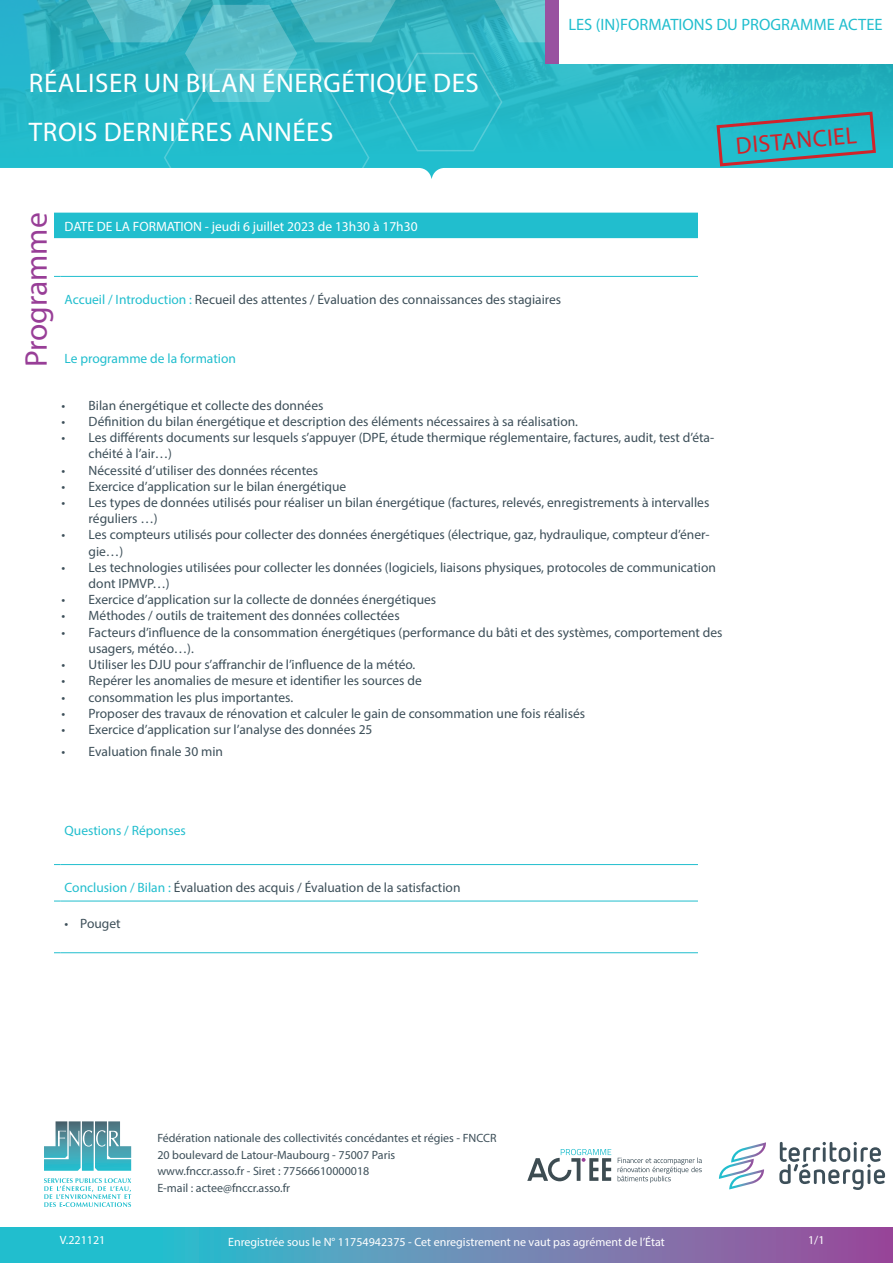
<style>
.page{position:relative;width:893px;height:1263px;background:#fff}
.page>*{position:absolute;margin:0;border:0;box-sizing:border-box;transform-origin:0 0}
.t1{font:31.5px "Myriad Pro";letter-spacing:-.005em;color:#983e97}
.t2{font:27px/49.5px "Myriad Pro";letter-spacing:.02em;color:#fff}
.t3{font:24px "Myriad Pro";color:#d1232a}
.t4{font:16.5px "Myriad Pro";color:#21bece}
.txt_tableau__gras{font:13.5px/16.2px "Myriad Pro";color:#3d4f59}
.txt_tableau__gras-2{font:13.5px "Myriad Pro";color:#fff}
.txt_tableau__gras-3{font:13.5px "Myriad Pro";color:#21bece}
.t5{font:12px "Myriad Pro";color:#3d4f59}
.t6{font:12px "Myriad Pro";color:#fff}
.s1{color:#21bece}
</style>
<div class="page">
<img style="left:0;top:0;width:893px;height:168px">
<svg style="left:83px;top:0;width:520px;height:179px;background:#3fbdca"></svg>
<svg style="left:0;top:1228px;width:893px;height:35px;background:#5f8fb8"></svg>
<svg style="left:719px;top:1142px;width:47px;height:47px"></svg>
<svg style="left:779px;top:1142px;width:106px;height:48px"></svg>
<div style="left:54px;top:213px;width:644px;height:25px;background:#21bece"></div>
<hr style="left:60px;top:276px;width:638px;height:1px;background:#21bece">
<hr style="left:60px;top:864px;width:638px;height:1px;background:#21bece">
<hr style="left:60px;top:901px;width:638px;height:1px;background:#21bece">
<hr style="left:60px;top:952px;width:638px;height:1px;background:#21bece">
<svg style="left:44px;top:1121px;width:87px;height:50px"></svg>
<svg style="left:44px;top:1178px;width:87px;height:29px"></svg>
<svg style="left:715px;top:110px;width:163px;height:58px;background:#36a8b6"></svg>
<div style="left:545px;top:0;width:348px;height:63px;background:#fff"></div>
<div style="left:545px;top:0;width:13px;height:63px;background:#9952a0"></div>
<svg style="left:618px;top:1157px;width:84px;height:26px"></svg>
<svg style="left:527px;top:1149px;width:84px;height:32px"></svg>
<p class="t2" style="left:29px;top:57px;width:451px">RÉALISER UN BILAN ÉNERGÉTIQUE DES<br>TROIS DERNIÈRES ANNÉES</p>
<p class="t4" style="left:568px;top:14px;width:316px">LES (IN)FORMATIONS DU PROGRAMME ACTEE</p>
<p class="t3" style="left:735px;top:131px;width:123px;rotate:-5deg">DISTANCIEL</p>
<p class="t1" style="left:17px;top:367px;width:156px;rotate:-90deg">Programme</p>
<p class="txt_tableau__gras-2" style="left:65px;top:218px;width:354px">DATE DE LA FORMATION - jeudi 6 juillet 2023 de 13h30 à 17h30</p>
<p class="txt_tableau__gras" style="left:65px;top:291px;width:498px"><span class="s1">Accueil / Introduction :</span> Recueil des attentes / Évaluation des connaissances des stagiaires</p>
<p class="txt_tableau__gras-3" style="left:65px;top:350px;width:173px">Le programme de la formation</p>
<p class="txt_tableau__gras" style="left:62px;top:397px;width:263px">• Bilan énergétique et collecte des données</p>
<p class="txt_tableau__gras" style="left:62px;top:413px;width:518px">• Définition du bilan énergétique et description des éléments nécessaires à sa réalisation.</p>
<p class="txt_tableau__gras" style="left:89px;top:429px;width:627px;text-indent:-27px">• Les différents documents sur lesquels s’appuyer (DPE, étude thermique réglementaire, factures, audit, test d’éta&shy;chéité à l’air…)</p>
<p class="txt_tableau__gras" style="left:62px;top:462px;width:258px">• Nécessité d’utiliser des données récentes</p>
<p class="txt_tableau__gras" style="left:62px;top:478px;width:286px">• Exercice d’application sur le bilan énergétique</p>
<p class="txt_tableau__gras" style="left:89px;top:494px;width:622px;text-indent:-27px">• Les types de données utilisés pour réaliser un bilan énergétique (factures, relevés, enregistrements à intervalles réguliers …)</p>
<p class="txt_tableau__gras" style="left:89px;top:527px;width:622px;text-indent:-27px">• Les compteurs utilisés pour collecter des données énergétiques (électrique, gaz, hydraulique, compteur d’éner&shy;gie…)</p>
<p class="txt_tableau__gras" style="left:89px;top:559px;width:629px;text-indent:-27px">• Les technologies utilisées pour collecter les données (logiciels, liaisons physiques, protocoles de communication dont IPMVP…)</p>
<p class="txt_tableau__gras" style="left:62px;top:591px;width:376px">• Exercice d’application sur la collecte de données énergétiques</p>
<p class="txt_tableau__gras" style="left:62px;top:608px;width:340px">• Méthodes / outils de traitement des données collectées</p>
<p class="txt_tableau__gras" style="left:89px;top:624px;width:635px;text-indent:-27px">• Facteurs d’influence de la consommation énergétiques (performance du bâti et des systèmes, comportement des usagers, météo…).</p>
<p class="txt_tableau__gras" style="left:62px;top:656px;width:355px">• Utiliser les DJU pour s’affranchir de l’influence de la météo.</p>
<p class="txt_tableau__gras" style="left:62px;top:672px;width:362px">• Repérer les anomalies de mesure et identifier les sources de</p>
<p class="txt_tableau__gras" style="left:62px;top:689px;width:233px">• consommation les plus importantes.</p>
<p class="txt_tableau__gras" style="left:62px;top:705px;width:525px">• Proposer des travaux de rénovation et calculer le gain de consommation une fois réalisés</p>
<p class="txt_tableau__gras" style="left:62px;top:721px;width:312px">• Exercice d’application sur l’analyse des données 25</p>
<p class="txt_tableau__gras" style="left:62px;top:743px;width:163px">• Evaluation finale 30 min</p>
<p class="txt_tableau__gras-3" style="left:65px;top:822px;width:123px">Questions / Réponses</p>
<p class="txt_tableau__gras" style="left:65px;top:879px;width:397px"><span class="s1">Conclusion / Bilan :</span> Évaluation des acquis / Évaluation de la satisfaction</p>
<p class="txt_tableau__gras" style="left:65px;top:915px;width:58px">• Pouget</p>
<p class="t6" style="left:60px;top:1233px;width:47px">V.221121</p>
<p class="t5" style="left:157px;top:1130px;width:341px">Fédération nationale des collectivités concédantes et régies - FNCCR</p>
<p class="t5" style="left:157px;top:1147px;width:239px">20 boulevard de Latour-Maubourg - 75007 Paris</p>
<p class="t5" style="left:157px;top:1163px;width:213px">www.fnccr.asso.fr - Siret : 77566610000018</p>
<p class="t5" style="left:157px;top:1180px;width:134px">E-mail : actee@fnccr.asso.fr</p>
<p class="t6" style="left:228px;top:1235px;width:438px">Enregistrée sous le N° 11754942375 - Cet enregistrement ne vaut pas agrément de l’État</p>
<p class="t6" style="left:808px;top:1233px;width:18px">1/1</p>
</div>
